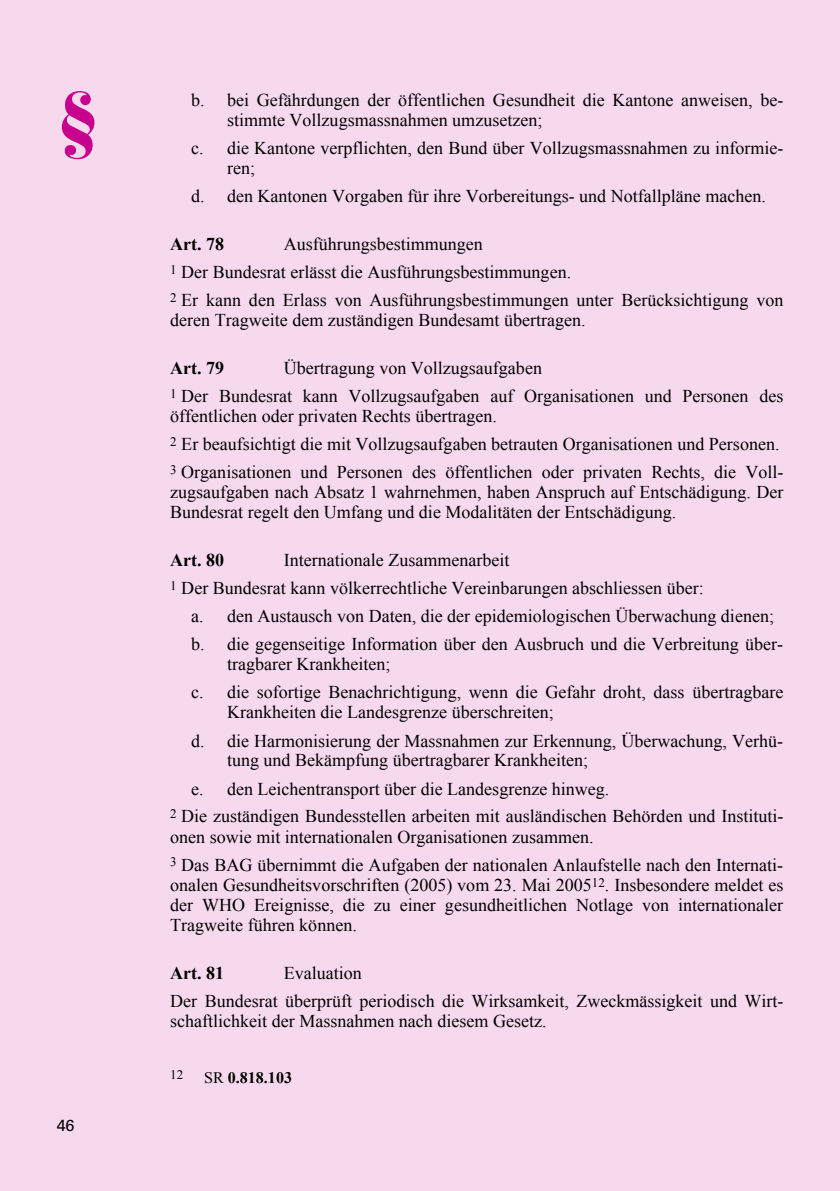
<style>
.page{position:relative;width:840px;height:1191px;background:#fff}
.page>*{position:absolute;margin:0;border:0;box-sizing:border-box;transform-origin:0 0}
.t1{font:900 70px "Bauer Bodoni";color:#c7008d}
.t2{font:18px/28px "Times New Roman";color:#000}
.t3{font:700 18px "Times New Roman";color:#000}
.t4{font:700 16px "Times New Roman";color:#000}
.t5{font:16px "Univers";color:#000}
.t6{font:13px "Times New Roman";color:#000}
.s1{font-weight:400}
</style>
<div class="page">
<div style="left:0;top:0;width:839px;height:1191px;background:#f7d9ee"></div>
<h1 class="t1" style="left:57px;top:91px;width:44px">§</h1>
<p class="t5" style="left:57px;top:1119px;width:19px">46</p>
<p class="t2" style="left:227px;top:90px;width:557px;line-height:20px;text-indent:-36px">b. bei Gefährdungen der öffentlichen Gesundheit die Kantone anweisen, be&shy;stimmte Vollzugsmassnahmen umzusetzen;</p>
<p class="t2" style="left:227px;top:138px;width:557px;line-height:20px;text-indent:-36px">c. die Kantone verpflichten, den Bund über Vollzugsmassnahmen zu informie&shy;ren;</p>
<p class="t2" style="left:191px;top:182px;width:576px">d. den Kantonen Vorgaben für ihre Vorbereitungs- und Notfallpläne machen.</p>
<p class="t3" style="left:170px;top:234px;width:55px">Art. 78</p>
<p class="t2" style="left:170px;top:230px;width:614px;text-indent:113px">Ausführungsbestimmungen<br><sup>1</sup> Der Bundesrat erlässt die Ausführungsbestimmungen.<br><sup>2</sup> Er kann den Erlass von Ausführungsbestimmungen unter Berücksichtigung von</p>
<p class="t2" style="left:170px;top:306px;width:416px">deren Tragweite dem zuständigen Bundesamt übertragen.</p>
<p class="t3" style="left:170px;top:358px;width:55px">Art. 79</p>
<p class="t2" style="left:170px;top:354px;width:614px;text-indent:113px">Übertragung von Vollzugsaufgaben<br><sup>1</sup> Der Bundesrat kann Vollzugsaufgaben auf Organisationen und Personen des</p>
<p class="t2" style="left:170px;top:402px;width:614px">öffentlichen oder privaten Rechts übertragen.<br><sup>2</sup> Er beaufsichtigt die mit Vollzugsaufgaben betrauten Organisationen und Personen.<br><sup>3</sup> Organisationen und Personen des öffentlichen oder privaten Rechts, die Voll-</p>
<p class="t2" style="left:170px;top:482px;width:614px;line-height:20px">zugsaufgaben nach Absatz 1 wahrnehmen, haben Anspruch auf Entschädigung. Der<br>Bundesrat regelt den Umfang und die Modalitäten der Entschädigung.</p>
<p class="t3" style="left:170px;top:550px;width:55px">Art. 80</p>
<p class="t2" style="left:283px;top:546px;width:227px">Internationale Zusammenarbeit</p>
<p class="t2" style="left:170px;top:574px;width:535px"><sup>1</sup> Der Bundesrat kann völkerrechtliche Vereinbarungen abschliessen über:</p>
<p class="t2" style="left:191px;top:602px;width:584px">a. den Austausch von Daten, die der epidemiologischen Überwachung dienen;</p>
<p class="t2" style="left:191px;top:630px;width:593px">b. die gegenseitige Information über den Ausbruch und die Verbreitung über-</p>
<p class="t2" style="left:191px;top:650px;width:593px;text-indent:36px">tragbarer Krankheiten;<br>c. die sofortige Benachrichtigung, wenn die Gefahr droht, dass übertragbare</p>
<p class="t2" style="left:191px;top:698px;width:593px;text-indent:36px">Krankheiten die Landesgrenze überschreiten;<br>d. die Harmonisierung der Massnahmen zur Erkennung, Überwachung, Verhü-</p>
<p class="t2" style="left:227px;top:746px;width:362px">tung und Bekämpfung übertragbarer Krankheiten;</p>
<p class="t2" style="left:191px;top:774px;width:419px">e. den Leichentransport über die Landesgrenze hinweg.</p>
<p class="t2" style="left:170px;top:802px;width:614px"><sup>2</sup> Die zuständigen Bundesstellen arbeiten mit ausländischen Behörden und Instituti-</p>
<p class="t2" style="left:170px;top:822px;width:614px">onen sowie mit internationalen Organisationen zusammen.<br><sup>3</sup> Das BAG übernimmt die Aufgaben der nationalen Anlaufstelle nach den Internati-</p>
<p class="t2" style="left:170px;top:874px;width:614px;line-height:20px;text-align:justify">onalen Gesundheitsvorschriften (2005) vom 23. Mai 2005<sup>12</sup>. Insbesondere meldet es der WHO Ereignisse, die zu einer gesundheitlichen Notlage von internationaler Tragweite führen können.</p>
<p class="t3" style="left:170px;top:962px;width:55px">Art. 81</p>
<p class="t2" style="left:170px;top:958px;width:614px;text-indent:113px">Evaluation<br>Der Bundesrat überprüft periodisch die Wirksamkeit, Zweckmässigkeit und Wirt-</p>
<p class="t2" style="left:170px;top:1006px;width:377px">schaftlichkeit der Massnahmen nach diesem Gesetz.</p>
<p class="t6" style="left:170px;top:1067px;width:15px">12</p>
<p class="t4" style="left:204px;top:1068px;width:89px"><span class="s1">SR</span> 0.818.103</p>
</div>
